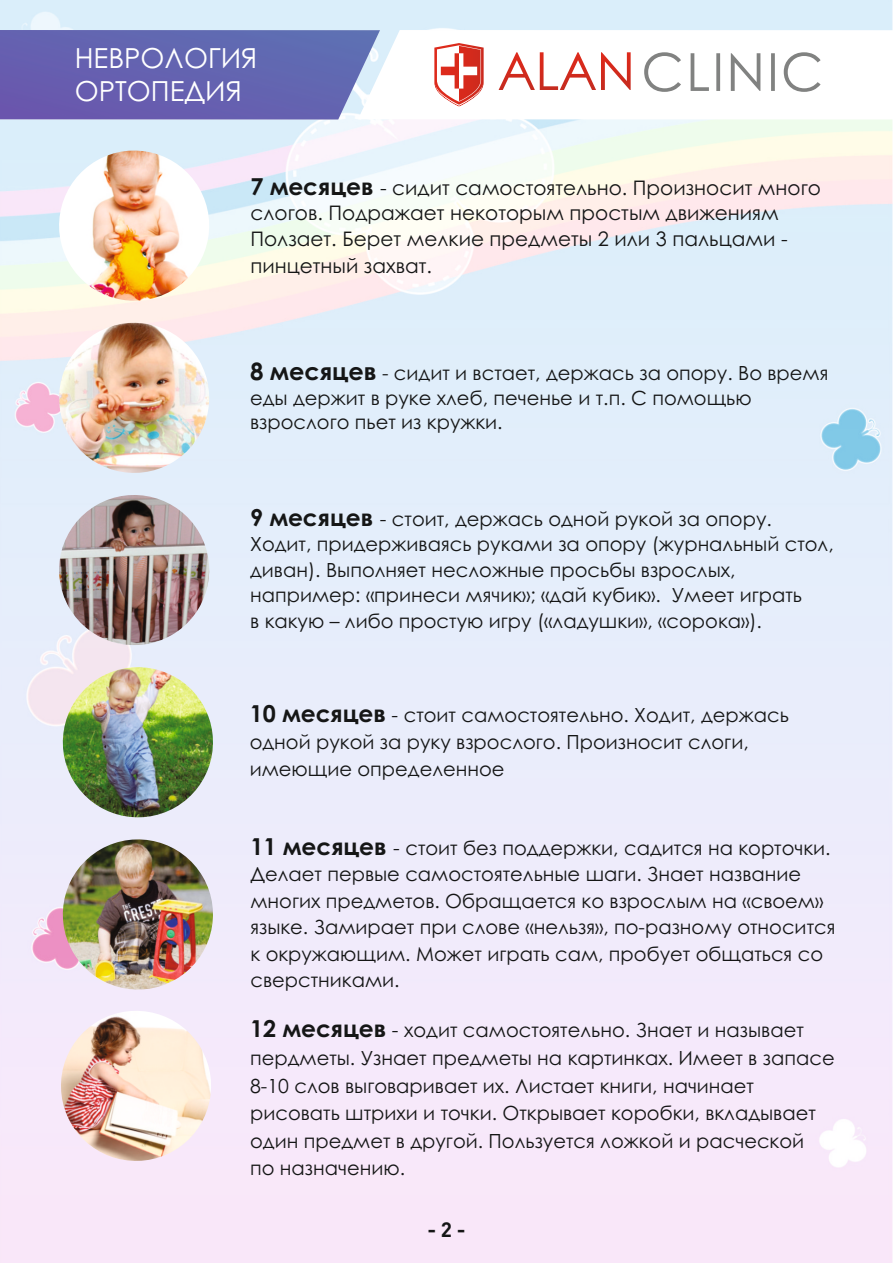
<style>
.page{position:relative;width:893px;height:1263px;background:#fff}
.page>*{position:absolute;margin:0;border:0;box-sizing:border-box;transform-origin:0 0}
.t1{font:27.6px/33px "Century Gothic";color:#fff}
.t2{font:700 20.55px "DIN Pro";color:#151616}
.t3{font:20.1px/26.1px "Century Gothic";color:#151616}
.t4{font:19.5px/26.4px "Century Gothic";color:#151616}
.s1{font-weight:700;font-size:23.4px}
.s2{font-weight:700;font-size:24px}
.s3{font-size:20.1px}
</style>
<div class="page">
<svg style="left:380px;top:30px;width:513px;height:77px"></svg>
<svg style="left:434px;top:43px;width:50px;height:63px"></svg>
<svg style="left:499px;top:52px;width:132px;height:38px"></svg>
<svg style="left:644px;top:52px;width:177px;height:40px"></svg>
<img style="left:0;top:30px;width:380px;height:89px">
<img style="left:49px;top:484px;width:168px;height:172px">
<img style="left:48px;top:320px;width:172px;height:156px">
<img style="left:48px;top:140px;width:172px;height:171px">
<img style="left:52px;top:666px;width:172px;height:160px">
<img style="left:52px;top:834px;width:172px;height:162px">
<img style="left:57px;top:1006px;width:165px;height:165px">
<h1 class="t1" style="left:75px;top:44px;width:184px">НЕВРОЛОГИЯ<br>ОРТОПЕДИЯ</h1>
<p class="t3" style="left:250px;top:176px;width:572px"><span class="s1">7 месяцев</span> - сидит самостоятельно. Произносит много слогов. Подражает некоторым простым движениям Ползает. Берет мелкие предметы 2 или 3 пальцами - пинцетный захват.</p>
<p class="t4" style="left:250px;top:363px;width:580px;line-height:24.5px"><span class="s2">8 месяцев</span> - сидит и встает, держась за опору. Во время еды держит в руке хлеб, печенье и т.п. С помощью взрослого пьет из кружки.</p>
<p class="t4" style="left:250px;top:508px;width:585px;line-height:25.5px"><span class="s1">9 месяцев</span> <span class="s3">-</span> стоит, держась одной рукой за опору.<br>Ходит, придерживаясь руками за опору (журнальный стол, диван). Выполняет несложные просьбы взрослых, например: «принеси мячик»; «дай кубик». Умеет играть<br>в какую – либо простую игру («ладушки», «сорока»).</p>
<p class="t4" style="left:250px;top:704px;width:541px"><span class="s1">10 месяцев</span> <span class="s3">-</span> стоит самостоятельно. Ходит, держась одной рукой за руку взрослого. Произносит слоги, имеющие определенное</p>
<p class="t4" style="left:250px;top:836px;width:586px"><span class="s1">11 месяцев</span> <span class="s3">-</span> стоит без поддержки, садится на корточки.<br>Делает первые самостоятельные шаги. Знает название многих предметов. Обращается ко взрослым на «своем» языке. Замирает при слове «нельзя», по-разному относится к окружающим. Может играть сам, пробует общаться со сверстниками.</p>
<p class="t4" style="left:250px;top:1018px;width:586px;line-height:27.6px"><span class="s1">12 месяцев</span> <span class="s3">-</span> ходит самостоятельно. Знает и называет пердметы. Узнает предметы на картинках. Имеет в запасе 8-10 слов выговаривает их. Листает книги, начинает рисовать штрихи и точки. Открывает коробки, вкладывает один предмет в другой. Пользуется ложкой и расческой<br>по назначению.</p>
<p class="t2" style="left:427px;top:1221px;width:40px">- 2 -</p>
</div>
